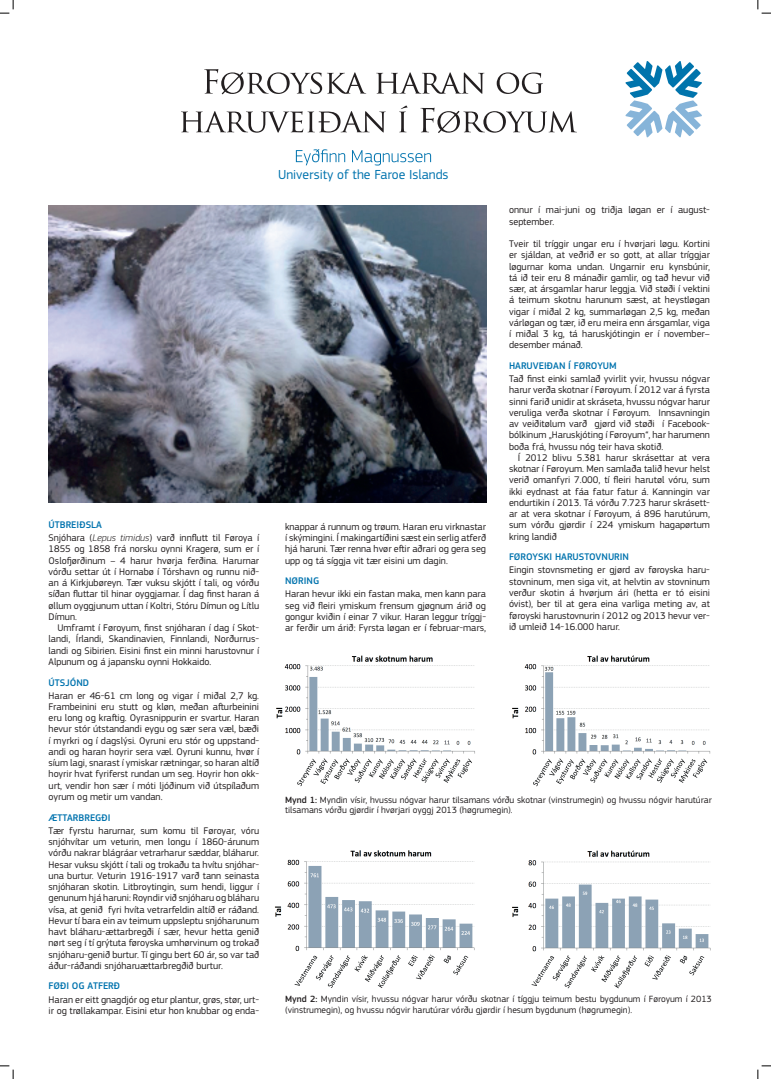
<style>
.page{position:relative;width:771px;height:1079px;background:#fff}
.page>*{position:absolute;margin:0;border:0;box-sizing:border-box;transform-origin:0 0}
.t1{font:13.62px "PF Square Sans Pro";color:#0073ae}
.t2{font:10px/11.2px "PF Square Sans Pro";color:#231f20;text-align:justify}
.t3{font:500 10px "PF Square Sans Pro";color:#0073ae}
.t4{font:9.38px/10.6px "PF Square Sans Pro";color:#231f20}
.s1{font-weight:500;color:#0073ae}
.s2{font-weight:300;font-style:italic}
.s3{font-weight:500}
</style>
<div class="page">
<svg style="left:625px;top:61px;width:77px;height:77px"></svg>
<svg style="left:296px;top:149px;width:49px;height:16px"></svg>
<svg style="left:352px;top:150px;width:79px;height:15px"></svg>
<svg style="left:204px;top:69px;width:162px;height:25px"></svg>
<svg style="left:376px;top:72px;width:108px;height:22px"></svg>
<svg style="left:496px;top:72px;width:47px;height:22px"></svg>
<svg style="left:181px;top:111px;width:204px;height:22px"></svg>
<svg style="left:399px;top:105px;width:8px;height:27px"></svg>
<svg style="left:420px;top:108px;width:157px;height:25px"></svg>
<img style="left:49px;top:206px;width:437px;height:297px">
<img style="left:276px;top:655px;width:199px;height:131px">
<img style="left:512px;top:655px;width:199px;height:132px">
<img style="left:275px;top:850px;width:200px;height:138px">
<img style="left:512px;top:850px;width:199px;height:138px">
<svg style="left:0;top:0;width:14px;height:14px"></svg>
<svg style="left:0;top:1065px;width:14px;height:14px"></svg>
<svg style="left:757px;top:0;width:13px;height:14px"></svg>
<svg style="left:757px;top:1065px;width:13px;height:14px"></svg>
<p class="t2" style="left:49px;top:518px;width:212px;line-height:13.1px"><span class="s1">ÚTBREIÐSLA<br></span>Snjóhara (<span class="s2">Lepus timidus</span>) varð innflutt til Føroya í</p>
<p class="t2" style="left:49px;top:543px;width:212px">1855 og 1858 frá norsku oynni Kragerø, sum er í Oslofjørðinum – 4 harur hvørja ferðina. Harurnar vórðu settar út í Hornabø í Tórshavn og runnu nið&shy;an á Kirkjubøreyn. Tær vuksu skjótt í tali, og vórðu síðan fluttar til hinar oyggjarnar. Í dag finst haran á øllum oyggjunum uttan í Koltri, Stóru Dímun og Lítlu Dímun.</p>
<p class="t2" style="left:49px;top:622px;width:212px;text-indent:9px">Umframt í Føroyum, finst snjóharan í dag í Skot&shy;landi, Írlandi, Skandinavien, Finnlandi, Norðurrus&shy;landi og Sibirien. Eisini finst ein minni harustovnur í Alpunum og á japansku oynni Hokkaido.</p>
<p class="t3" style="left:49px;top:676px;width:42px">ÚTSJÓND</p>
<p class="t2" style="left:49px;top:690px;width:212px">Haran er 46-61 cm long og vigar í miðal 2,7 kg.<br>Frambeinini eru stutt og kløn, meðan afturbeinini eru long og kraftig. Oyrasnippurin er svartur. Haran hevur stór útstandandi eygu og sær sera væl, bæði í myrkri og í dagslýsi. Oyruni eru stór og uppstand&shy;andi og haran hoyrir sera væl. Oyruni kunnu, hvør í síum lagi, snarast í ymiskar rætningar, so haran altíð hoyrir hvat fyriferst rundan um seg. Hoyrir hon okk&shy;urt, vendir hon sær í móti ljóðinum við útspílaðum oyrum og metir um vandan.</p>
<p class="t3" style="left:49px;top:811px;width:63px">ÆTTARBREGÐI</p>
<p class="t2" style="left:49px;top:825px;width:212px">Tær fyrstu harurnar, sum komu til Føroyar, vóru snjóhvítar um veturin, men longu í 1860-árunum vórðu nakrar blágráar vetrarharur sæddar, bláharur.<br>Hesar vuksu skjótt í tali og trokaðu ta hvítu snjóhar&shy;una burtur. Veturin 1916-1917 varð tann seinasta snjóharan skotin. Litbroytingin, sum hendi, liggur í genunum hjá haruni: Royndir við snjóharu og bláharu vísa, at genið fyri hvíta vetrarfeldin altíð er ráðand.<br>Hevur tí bara ein av teimum uppsleptu snjóharunum havt bláharu--ættarbregði í sær, hevur hetta genið nørt seg í tí grýtuta føroyska umhørvinum og trokað snjóharu-genið burtur. Tí gingu bert 60 ár, so var tað áður-ráðandi snjóharuættarbregðið burtur.</p>
<p class="t3" style="left:49px;top:980px;width:73px">FØÐI OG ATFERÐ</p>
<p class="t2" style="left:49px;top:993px;width:212px">Haran er eitt gnagdjór og etur plantur, grøs, stør, urt&shy;ir og trøllakampar. Eisini etur hon knubbar og enda-</p>
<h1 class="t1" style="left:278px;top:166px;width:172px">University of the Faroe Islands</h1>
<p class="t2" style="left:285px;top:521px;width:202px">knappar á runnum og trøum. Haran eru virknastar í skýmingini. Í makingartíðini sæst ein serlig atferð hjá haruni. Tær renna hvør eftir aðrari og gera seg upp og tá síggja vit tær eisini um dagin.</p>
<p class="t3" style="left:285px;top:575px;width:36px">NØRING</p>
<p class="t2" style="left:285px;top:588px;width:202px">Haran hevur ikki ein fastan maka, men kann para seg við fleiri ymiskum frensum gjøgnum árið og gongur kviðin í einar 7 vikur. Haran leggur tríggj&shy;ar ferðir um árið: Fyrsta løgan er í februar-mars,</p>
<p class="t2" style="left:509px;top:204px;width:200px">onnur í mai-juni og triðja løgan er í august-- september.</p>
<p class="t2" style="left:509px;top:238px;width:202px">Tveir til tríggir ungar eru í hvørjari løgu. Kortini er sjáldan, at veðrið er so gott, at allar tríggjar løgurnar koma undan. Ungarnir eru kynsbúnir, tá ið teir eru 8 mánaðir gamlir, og tað hevur við sær, at ársgamlar harur leggja. Við støði í vektini á teimum skotnu harunum sæst, at heystløgan vigar í miðal 2 kg, summarløgan 2,5 kg, meðan várløgan og tær, ið eru meira enn ársgamlar, viga í miðal 3 kg, tá haruskjótingin er í november– desember mánað.</p>
<p class="t3" style="left:509px;top:360px;width:109px">HARUVEIÐAN Í FØROYUM</p>
<p class="t2" style="left:509px;top:373px;width:202px;text-align:left">Tað finst einki samlað yvirlit yvir, hvussu nógvar harur verða skotnar í Føroyum. Í 2012 var á fyrsta sinni farið unidir at skráseta, hvussu nógvar harur veruliga verða skotnar í Føroyum. Innsavningin av veiðitølum varð gjørd við støði í Facebook-- bólkinum „Haruskjóting í Føroyum“, har harumenn boða frá, hvussu nóg teir hava skotið.</p>
<p class="t2" style="left:509px;top:452px;width:202px;text-indent:9px">Í 2012 blivu 5.381 harur skrásettar at vera skotnar í Føroyum. Men samlaða talið hevur helst verið omanfyri 7.000, tí fleiri harutøl vóru, sum ikki eydnast at fáa fatur fatur á. Kanningin var endurtikin í 2013. Tá vórðu 7.723 harur skrásett&shy;ar at vera skotnar í Føroyum, á 896 harutúrum, sum vórðu gjørdir í 224 ymiskum hagapørtum kring landið</p>
<p class="t3" style="left:509px;top:551px;width:121px">FØROYSKI HARUSTOVNURIN</p>
<p class="t2" style="left:509px;top:564px;width:202px">Eingin stovnsmeting er gjørd av føroyska haru&shy;stovninum, men siga vit, at helvtin av stovninum verður skotin á hvørjum ári (hetta er tó eisini óvist), ber til at gera eina varliga meting av, at føroyski harustovnurin í 2012 og 2013 hevur ver&shy;ið umleið 14-16.000 harur.</p>
<p class="t4" style="left:285px;top:794px;width:428px"><span class="s3">Mynd 1:</span> Myndin vísir, hvussu nógvar harur tilsamans vórðu skotnar (vinstrumegin) og hvussu nógvir harutúrar tilsamans vórðu gjørdir í hvørjari oyggj 2013 (høgrumegin).</p>
<p class="t4" style="left:285px;top:994px;width:428px"><span class="s3">Mynd 2:</span> Myndin vísir, hvussu nógvar harur vórðu skotnar í tíggju teimum bestu bygdunum í Føroyum í 2013 (vinstrumegin), og hvussu nógvir harutúrar vórðu gjørdir í hesum bygdunum (høgrumegin).</p>
</div>
